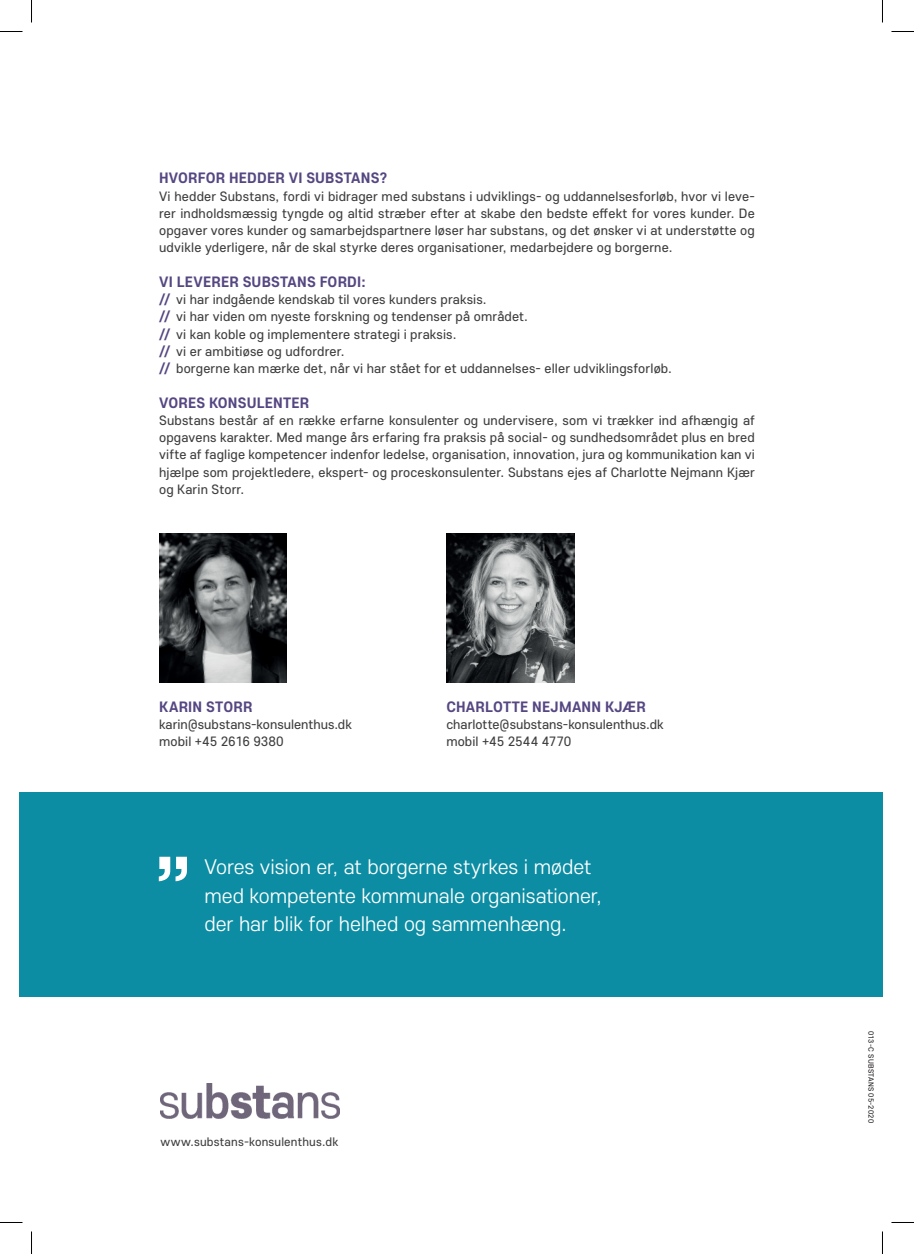
<style>
.page{position:relative;width:914px;height:1254px;background:#fff}
.page>*{position:absolute;margin:0;border:0;box-sizing:border-box;transform-origin:0 0}
.Substans_brødtekst{font:107.1px "Core Sans E 45";color:#fff}
.Substans_vision{font:300 21px "Core Sans E 35";letter-spacing:-.005em;color:#fff}
.Substans_mellemrubri{font:700 15px "Core Sans E 65";letter-spacing:.015em;color:#564782}
.Substans_brødtekst-2{font:700 15px "Core Sans E 65";letter-spacing:.01em;color:#564782}
.Substans_brødtekst-3{font:13.5px/17.2px "Core Sans E 45";letter-spacing:.01em;color:#3e3e3f;text-align:justify}
.Substans_brødtekst-4{font:12.3px "Core Sans E 45";letter-spacing:.015em;color:#3e3e3f}
.Substans_brødtekst-5{font:7.5px "Core Sans E 45";letter-spacing:.03em;color:#231f20}
.s1{font-family:"Core Sans E 65";font-weight:700;color:#564782}
</style>
<div class="page">
<div style="left:19px;top:793px;width:863px;height:204px;background:#0c8da3"></div>
<img style="left:160px;top:1083px;width:180px;height:35px">
<img style="left:446px;top:533px;width:128px;height:149px">
<img style="left:159px;top:533px;width:128px;height:149px">
<svg style="left:0;top:31px;width:22px;height:1px"></svg>
<svg style="left:891px;top:31px;width:22px;height:1px"></svg>
<svg style="left:0;top:1222px;width:22px;height:1px"></svg>
<svg style="left:891px;top:1222px;width:22px;height:1px"></svg>
<svg style="left:31px;top:0;width:1px;height:23px"></svg>
<svg style="left:31px;top:1231px;width:1px;height:23px"></svg>
<svg style="left:882px;top:0;width:1px;height:23px"></svg>
<svg style="left:882px;top:1231px;width:1px;height:23px"></svg>
<p class="Substans_mellemrubri" style="left:159px;top:168px;width:230px">HVORFOR HEDDER VI SUBSTANS?</p>
<p class="Substans_brødtekst-3" style="left:159px;top:187px;width:597px">Vi hedder Substans, fordi vi bidrager med substans i udviklings- og uddannelsesforløb, hvor vi leve&shy;rer indholdsmæssig tyngde og altid stræber efter at skabe den bedste effekt for vores kunder. De opgaver vores kunder og samarbejdspartnere løser har substans, og det ønsker vi at understøtte og udvikle yderligere, når de skal styrke deres organisationer, medarbejdere og borgerne.</p>
<p class="Substans_mellemrubri" style="left:159px;top:272px;width:208px">VI LEVERER SUBSTANS FORDI:</p>
<p class="Substans_brødtekst-3" style="left:159px;top:290px;width:329px"><span class="s1">//</span> vi har indgående kendskab til vores kunders praksis.</p>
<p class="Substans_brødtekst-3" style="left:159px;top:307px;width:370px"><span class="s1">//</span> vi har viden om nyeste forskning og tendenser på området.</p>
<p class="Substans_brødtekst-3" style="left:159px;top:325px;width:299px"><span class="s1">//</span> vi kan koble og implementere strategi i praksis.</p>
<p class="Substans_brødtekst-3" style="left:159px;top:342px;width:187px"><span class="s1">//</span> vi er ambitiøse og udfordrer.</p>
<p class="Substans_brødtekst-3" style="left:159px;top:359px;width:514px"><span class="s1">//</span> borgerne kan mærke det, når vi har stået for et uddannelses- eller udviklingsforløb.</p>
<p class="Substans_brødtekst-2" style="left:159px;top:392px;width:151px">VORES KONSULENTER</p>
<p class="Substans_brødtekst-3" style="left:159px;top:411px;width:597px">Substans består af en række erfarne konsulenter og undervisere, som vi trækker ind afhængig af opgavens karakter. Med mange års erfaring fra praksis på social- og sundhedsområdet plus en bred vifte af faglige kompetencer indenfor ledelse, organisation, innovation, jura og kommunikation kan vi hjælpe som projektledere, ekspert- og proceskonsulenter. Substans ejes af Charlotte Nejmann Kjær og Karin Storr.</p>
<p class="Substans_mellemrubri" style="left:159px;top:696px;width:95px">KARIN STORR</p>
<p class="Substans_brødtekst-3" style="left:159px;top:715px;width:194px">karin@substans-konsulenthus.dk</p>
<p class="Substans_brødtekst-3" style="left:159px;top:732px;width:126px">mobil +45 2616 9380</p>
<p class="Substans_mellemrubri" style="left:446px;top:696px;width:201px">CHARLOTTE NEJMANN KJÆR</p>
<p class="Substans_brødtekst-3" style="left:446px;top:715px;width:219px">charlotte@substans-konsulenthus.dk</p>
<p class="Substans_brødtekst-3" style="left:446px;top:732px;width:126px">mobil +45 2544 4770</p>
<p class="Substans_brødtekst" style="left:150px;top:831px;width:48px">”</p>
<p class="Substans_vision" style="left:204px;top:853px;width:388px">Vores vision er, at borgerne styrkes i mødet</p>
<p class="Substans_vision" style="left:204px;top:881px;width:399px">med kompetente kommunale organisationer,</p>
<p class="Substans_vision" style="left:204px;top:910px;width:364px">der har blik for helhed og sammenhæng.</p>
<p class="Substans_brødtekst-4" style="left:160px;top:1133px;width:179px">www.substans-konsulenthus.dk</p>
<p class="Substans_brødtekst-5" style="left:875px;top:1031px;width:93px;rotate:90deg">013-C SUBSTANS 05-2020</p>
</div>
